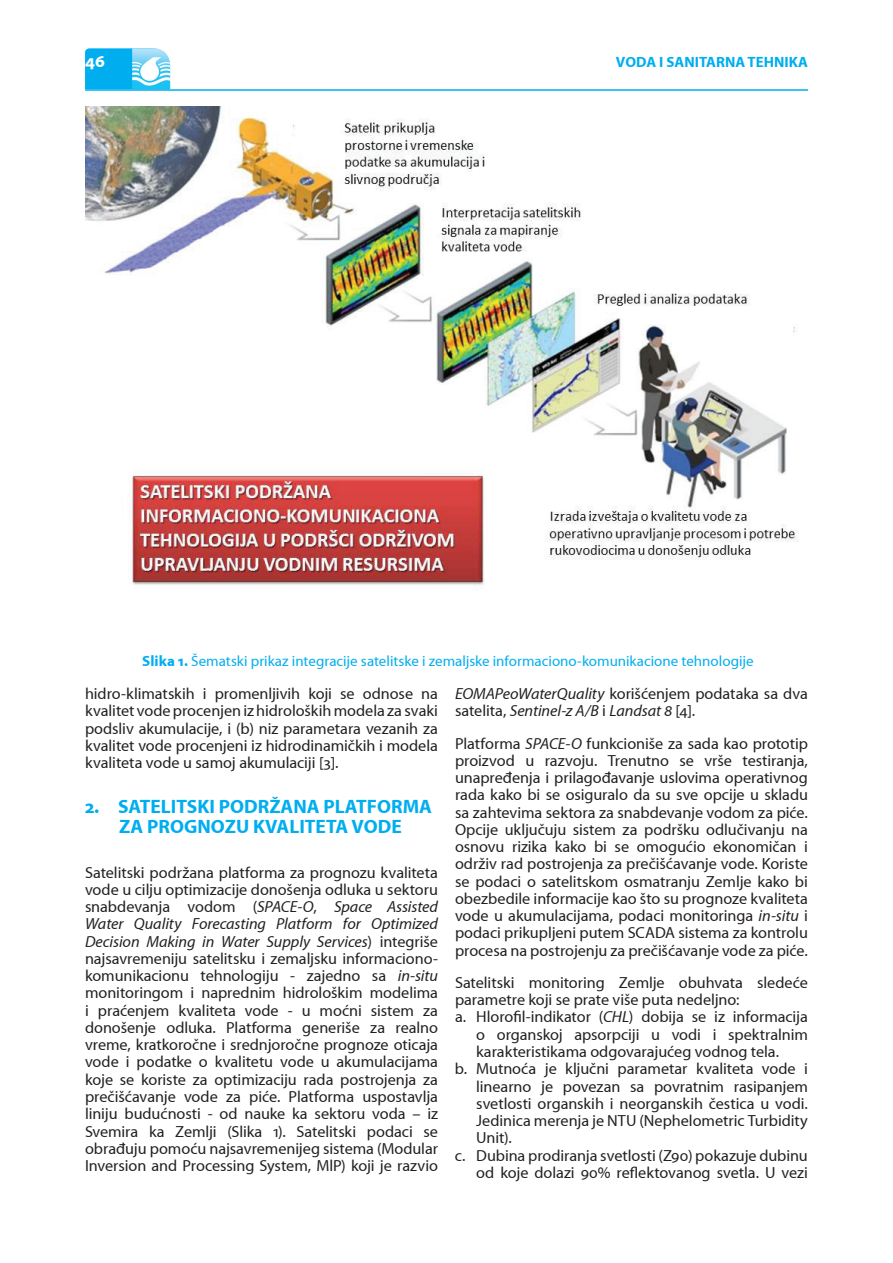
<style>
.page{position:relative;width:893px;height:1263px;background:#fff}
.page>*{position:absolute;margin:0;border:0;box-sizing:border-box;transform-origin:0 0}
.t1{font:700 19.5px/19.5px "X Myriad Pro";color:#00aeef;text-align:center}
.t2{font:700 18px "X Myriad Pro";color:#fff}
.t3{font:16.2px/17.2px "X Myriad Pro";letter-spacing:-.005em;color:#231f20;text-align:justify}
.t4{font:italic 16.2px/17.2px "X Myriad Pro";letter-spacing:-.005em;color:#231f20}
.t5{font:15px "X Myriad Pro";color:#00aeef}
.t6{font:700 15px "X Myriad Pro";color:#00aeef}
.s1{font-weight:700}
.s2{font-style:italic}
.s3{font-style:normal}
</style>
<div class="page">
<div style="left:85px;top:48px;width:47px;height:41px;background:#00aeef"></div>
<hr style="left:85px;top:89px;width:723px;height:2px;background:#00aeef">
<img style="left:132px;top:48px;width:38px;height:41px">
<img style="left:85px;top:106px;width:714px;height:484px">
<p class="t2" style="left:85px;top:50px;width:21px">46</p>
<p class="t6" style="left:616px;top:53px;width:194px">VODA I SANITARNA TEHNIKA</p>
<p class="t5" style="left:142px;top:652px;width:613px"><span class="s1">Slika 1.</span> Šematski prikaz integracije satelitske i zemaljske informaciono-komunikacione tehnologije</p>
<p class="t3" style="left:85px;top:685px;width:354px">hidro-klimatskih i promenljivih koji se odnose na kvalitet vode procenjen iz hidroloških modela za svaki podsliv akumulacije, i (b) niz parametara vezanih za kvalitet vode procenjeni iz hidrodinamičkih i modela kvaliteta vode u samoj akumulaciji [3].</p>
<p class="t1" style="left:85px;top:797px;width:348px">2. SATELITSKI PODRŽANA PLATFORMA<br>ZA PROGNOZU KVALITETA VODE</p>
<p class="t3" style="left:85px;top:864px;width:354px">Satelitski podržana platforma za prognozu kvaliteta vode u cilju optimizacije donošenja odluka u sektoru snabdevanja vodom (<span class="s2">SPACE-O</span>, <span class="s2">Space Assisted Water Quality Forecasting Platform for Optimized Decision Making in Water Supply Services</span>) integriše najsavremeniju satelitsku i zemaljsku informaciono&shy;komunikacionu tehnologiju - zajedno sa <span class="s2">in-situ </span>monitoringom i naprednim hidrološkim modelima i praćenjem kvaliteta vode - u moćni sistem za donošenje odluka. Platforma generiše za realno vreme, kratkoročne i srednjoročne prognoze oticaja vode i podatke o kvalitetu vode u akumulacijama koje se koriste za optimizaciju rada postrojenja za prečišćavanje vode za piće. Platforma uspostavlja liniju budućnosti - od nauke ka sektoru voda – iz Svemira ka Zemlji (Slika 1). Satelitski podaci se obrađuju pomoću najsavremenijeg sistema (Modular Inversion and Processing System, MlP) koji je razvio</p>
<p class="t4" style="left:455px;top:685px;width:354px">EOMAPeoWaterQuality <span class="s3">korišćenjem podataka sa dva satelita,</span> Sentinel-z A/B <span class="s3">i</span> Landsat 8 <span class="s3">[4].</span></p>
<p class="t3" style="left:455px;top:735px;width:354px">Platforma <span class="s2">SPACE-O</span> funkcioniše za sada kao prototip proizvod u razvoju. Trenutno se vrše testiranja, unapređenja i prilagođavanje uslovima operativnog rada kako bi se osiguralo da su sve opcije u skladu sa zahtevima sektora za snabdevanje vodom za piće.<br>Opcije uključuju sistem za podršku odlučivanju na osnovu rizika kako bi se omogućio ekonomičan i održiv rad postrojenja za prečišćavanje vode. Koriste se podaci o satelitskom osmatranju Zemlje kako bi obezbedile informacije kao što su prognoze kvaliteta vode u akumulacijama, podaci monitoringa <span class="s2">in-situ</span> i podaci prikupljeni putem SCADA sistema za kontrolu procesa na postrojenju za prečišćavanje vode za piće.</p>
<p class="t3" style="left:455px;top:974px;width:354px">Satelitski monitoring Zemlje obuhvata sledeće</p>
<p class="t3" style="left:455px;top:991px;width:286px">parametre koji se prate više puta nedeljno:</p>
<p class="t3" style="left:455px;top:1009px;width:354px">a. Hlorofil-indikator (<span class="s2">CHL</span>) dobija se iz informacija</p>
<p class="t3" style="left:476px;top:1026px;width:333px">o organskoj apsorpciji u vodi i spektralnim</p>
<p class="t3" style="left:476px;top:1043px;width:304px">karakteristikama odgovarajućeg vodnog tela.</p>
<p class="t3" style="left:455px;top:1060px;width:354px">b. Mutnoća je ključni parametar kvaliteta vode i</p>
<p class="t3" style="left:476px;top:1078px;width:333px">linearno je povezan sa povratnim rasipanjem</p>
<p class="t3" style="left:476px;top:1095px;width:333px">svetlosti organskih i neorganskih čestica u vodi.</p>
<p class="t3" style="left:476px;top:1112px;width:333px">Jedinica merenja je NTU (Nephelometric Turbidity</p>
<p class="t3" style="left:476px;top:1129px;width:37px">Unit).</p>
<p class="t3" style="left:455px;top:1147px;width:354px">c. Dubina prodiranja svetlosti (Z90) pokazuje dubinu</p>
<p class="t3" style="left:476px;top:1164px;width:333px">od koje dolazi 90% reflektovanog svetla. U vezi</p>
</div>
